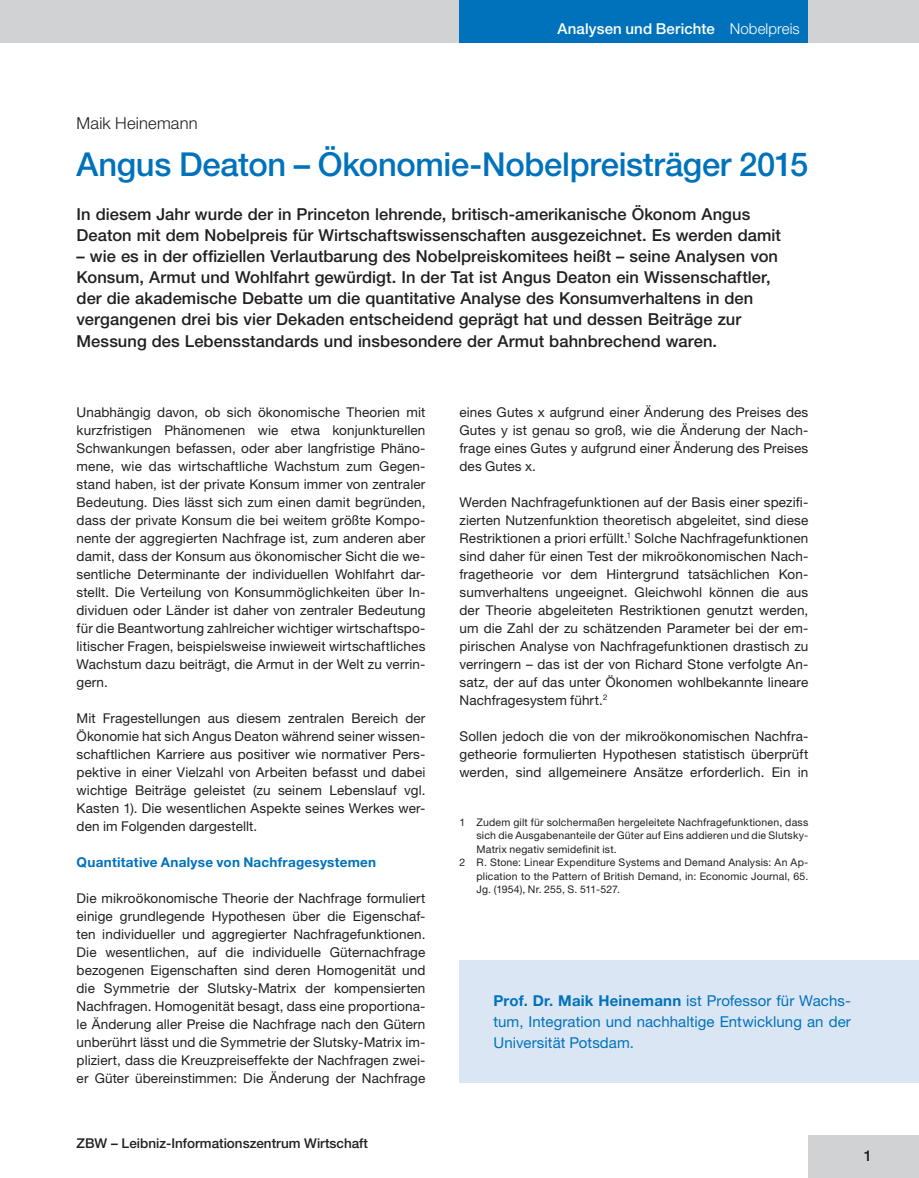
<style>
.page{position:relative;width:919px;height:1178px;background:#fff}
.page>*{position:absolute;margin:0;border:0;box-sizing:border-box;transform-origin:0 0}
.Hauptüberschrift{font:500 33px "Helvetica Neue";letter-spacing:-.01em;color:#0072bc}
.Vorspann{font:500 16.5px/21px "Helvetica Neue";letter-spacing:.005em;color:#231f20}
.Autorenname{font:300 16.5px "Helvetica Neue";letter-spacing:.015em;color:#231f20}
.Fließtext{font:15px/21px "Helvetica Neue";letter-spacing:.005em;color:#0072bc;text-align:justify}
.Schlagwort_Seite_obe{font:500 15px "Helvetica Neue";letter-spacing:.01em;color:#fff}
.t1{font:500 15px "Helvetica Neue";color:#231f20}
.Fließtext-2{font:13.5px/18px "Helvetica Neue";letter-spacing:.01em;color:#231f20;text-align:justify}
.t2{font:500 13.5px "Helvetica Neue";color:#231f20}
.Zwischenüberschrift{font:700 13.5px "Helvetica Neue";letter-spacing:.02em;color:#0072bc}
.Fußnotentext{font:10.5px/13.5px "Helvetica Neue";letter-spacing:.015em;color:#231f20;text-align:justify}
.s1{font-weight:300}
.s2{font-weight:700}
</style>
<div class="page">
<div style="left:0;top:0;width:918px;height:43px;background:#d1d2d4"></div>
<div style="left:459px;top:0;width:349px;height:43px;background:#0072bc"></div>
<div style="left:808px;top:1135px;width:110px;height:43px;background:#d1d2d4"></div>
<div style="left:459px;top:960px;width:459px;height:123px;background:#dbe6f4"></div>
<p class="Schlagwort_Seite_obe" style="left:557px;top:20px;width:244px">Analysen und Berichte <span class="s1">Nobelpreis</span></p>
<p class="Autorenname" style="left:77px;top:113px;width:123px">Maik Heinemann</p>
<p class="Hauptüberschrift" style="left:77px;top:145px;width:733px">Angus Deaton – Ökonomie-Nobelpreisträger 2015</p>
<p class="Vorspann" style="left:77px;top:204px;width:706px">In diesem Jahr wurde der in Princeton lehrende, britisch-amerikanische Ökonom Angus<br>Deaton mit dem Nobelpreis für Wirtschaftswissenschaften ausgezeichnet. Es werden damit</p>
<p class="Vorspann" style="left:77px;top:246px;width:703px">– wie es in der offiziellen Verlautbarung des Nobelpreiskomitees heißt – seine Analysen von Konsum, Armut und Wohlfahrt gewürdigt. In der Tat ist Angus Deaton ein Wissenschaftler, der die akademische Debatte um die quantitative Analyse des Konsumverhaltens in den vergangenen drei bis vier Dekaden entscheidend geprägt hat und dessen Beiträge zur Messung des Lebensstandards und insbesondere der Armut bahnbrechend waren.</p>
<p class="Fließtext-2" style="left:77px;top:403px;width:350px">Unabhängig davon, ob sich ökonomische Theorien mit kurzfristigen Phänomenen wie etwa konjunkturellen Schwankungen befassen, oder aber langfristige Phäno&shy;mene, wie das wirtschaftliche Wachstum zum Gegen&shy;stand haben, ist der private Konsum immer von zentraler Bedeutung. Dies lässt sich zum einen damit begründen, dass der private Konsum die bei weitem größte Kompo&shy;nente der aggregierten Nachfrage ist, zum anderen aber damit, dass der Konsum aus ökonomischer Sicht die we&shy;sentliche Determinante der individuellen Wohlfahrt dar&shy;stellt. Die Verteilung von Konsummöglichkeiten über In&shy;dividuen oder Länder ist daher von zentraler Bedeutung für die Beantwortung zahlreicher wichtiger wirtschaftspo&shy;litischer Fragen, beispielsweise inwieweit wirtschaftliches Wachstum dazu beiträgt, die Armut in der Welt zu verrin&shy;gern.</p>
<p class="Fließtext-2" style="left:77px;top:709px;width:350px">Mit Fragestellungen aus diesem zentralen Bereich der Ökonomie hat sich Angus Deaton während seiner wissen&shy;schaftlichen Karriere aus positiver wie normativer Pers&shy;pektive in einer Vielzahl von Arbeiten befasst und dabei wichtige Beiträge geleistet (zu seinem Lebenslauf vgl.<br>Kasten 1). Die wesentlichen Aspekte seines Werkes wer&shy;den im Folgenden dargestellt.</p>
<p class="Zwischenüberschrift" style="left:77px;top:853px;width:301px">Quantitative Analyse von Nachfragesystemen</p>
<p class="Fließtext-2" style="left:77px;top:889px;width:350px">Die mikroökonomische Theorie der Nachfrage formuliert einige grundlegende Hypothesen über die Eigenschaf&shy;ten individueller und aggregierter Nachfragefunktionen.<br>Die wesentlichen, auf die individuelle Güternachfrage bezogenen Eigenschaften sind deren Homogenität und die Symmetrie der Slutsky-Matrix der kompensierten Nachfragen. Homogenität besagt, dass eine proportiona&shy;le Änderung aller Preise die Nachfrage nach den Gütern unberührt lässt und die Symmetrie der Slutsky-Matrix im&shy;pliziert, dass die Kreuzpreiseffekte der Nachfragen zwei&shy;er Güter übereinstimmen: Die Änderung der Nachfrage</p>
<p class="t2" style="left:77px;top:1135px;width:293px">ZBW – Leibniz-Informationszentrum Wirtschaft</p>
<p class="Fließtext-2" style="left:459px;top:403px;width:350px">eines Gutes x aufgrund einer Änderung des Preises des Gutes y ist genau so groß, wie die Änderung der Nach&shy;frage eines Gutes y aufgrund einer Änderung des Preises des Gutes x.</p>
<p class="Fließtext-2" style="left:459px;top:493px;width:350px">Werden Nachfragefunktionen auf der Basis einer spezifi&shy;zierten Nutzenfunktion theoretisch abgeleitet, sind diese Restriktionen a priori erfüllt.<sup>1</sup> Solche Nachfragefunktionen sind daher für einen Test der mikroökonomischen Nach&shy;fragetheorie vor dem Hintergrund tatsächlichen Kon&shy;sumverhaltens ungeeignet. Gleichwohl können die aus der Theorie abgeleiteten Restriktionen genutzt werden, um die Zahl der zu schätzenden Parameter bei der em&shy;pirischen Analyse von Nachfragefunktionen drastisch zu verringern – das ist der von Richard Stone verfolgte An&shy;satz, der auf das unter Ökonomen wohlbekannte lineare Nachfragesystem führt.<sup>2</sup></p>
<p class="Fließtext-2" style="left:459px;top:727px;width:350px">Sollen jedoch die von der mikroökonomischen Nachfra&shy;getheorie formulierten Hypothesen statistisch überprüft werden, sind allgemeinere Ansätze erforderlich. Ein in</p>
<p class="Fußnotentext" style="left:476px;top:815px;width:333px;text-indent:-17px">1 Zudem gilt für solchermaßen hergeleitete Nachfragefunktionen, dass sich die Ausgabenanteile der Güter auf Eins addieren und die Slutsky-Matrix negativ semidefinit ist.</p>
<p class="Fußnotentext" style="left:476px;top:855px;width:333px;text-indent:-17px">2 R. Stone: Linear Expenditure Systems and Demand Analysis: An Ap&shy;plication to the Pattern of British Demand, in: Economic Journal, 65.<br>Jg. (1954), Nr. 255, S. 511-527.</p>
<p class="Fließtext" style="left:493px;top:989px;width:359px"><span class="s2">Prof. Dr. Maik Heinemann</span> ist Professor für Wachs&shy;tum, Integration und nachhaltige Entwicklung an der Universität Potsdam.</p>
<p class="t1" style="left:863px;top:1147px;width:10px">1</p>
</div>
